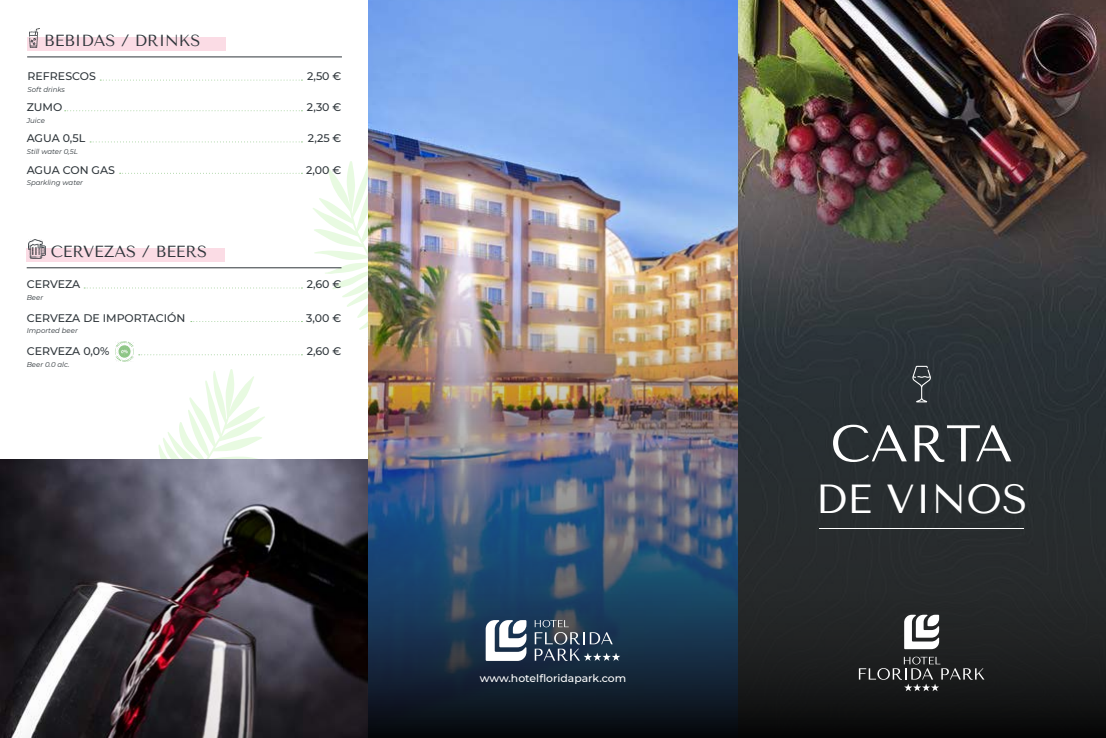
<style>
.page{position:relative;width:1106px;height:738px;background:#fff}
.page>*{position:absolute;margin:0;border:0;box-sizing:border-box;transform-origin:0 0}
.t1{font:51.5px "Tenor Sans";color:#fff}
.t2{font:40.4px "Tenor Sans";color:#fff}
.t3{font:16px "Tenor Sans";color:#2f363b}
.t4{font:500 11px "Montserrat";color:#2f363b}
.t5{font:500 10.7px "Montserrat";color:#fff}
.t6{font:italic 7px "Montserrat";color:#2f363b}
</style>
<div class="page">
<svg style="left:312px;top:161px;width:56px;height:169px"></svg>
<div style="left:27px;top:37px;width:199px;height:14px;background:#fbdce5"></div>
<img style="left:29px;top:28px;width:11px;height:19px">
<hr style="left:27px;top:56px;width:315px;height:1px;background:#2f363b">
<div style="left:27px;top:248px;width:198px;height:14px;background:#fbdce5"></div>
<img style="left:29px;top:239px;width:16px;height:19px">
<hr style="left:27px;top:267px;width:314px;height:1px;background:#2f363b">
<svg style="left:139px;top:354px;width:163px;height:1px"></svg>
<img style="left:115px;top:341px;width:19px;height:20px">
<svg style="left:191px;top:321px;width:111px;height:1px"></svg>
<svg style="left:84px;top:287px;width:218px;height:1px"></svg>
<svg style="left:90px;top:141px;width:212px;height:1px"></svg>
<svg style="left:65px;top:110px;width:237px;height:1px"></svg>
<svg style="left:100px;top:79px;width:202px;height:1px"></svg>
<svg style="left:120px;top:173px;width:182px;height:1px"></svg>
<svg style="left:158px;top:369px;width:107px;height:90px"></svg>
<img style="left:0;top:459px;width:368px;height:278px">
<img style="left:368px;top:0;width:738px;height:737px">
<img style="left:369px;top:275px;width:737px;height:462px">
<svg style="left:485px;top:619px;width:41px;height:41px"></svg>
<svg style="left:534px;top:619px;width:86px;height:41px;background:#425467"></svg>
<hr style="left:819px;top:527px;width:205px;height:1px;background:#fff">
<svg style="left:904px;top:614px;width:35px;height:34px"></svg>
<svg style="left:858px;top:656px;width:126px;height:34px;background:#353636"></svg>
<svg style="left:912px;top:365px;width:19px;height:37px"></svg>
<h3 class="t3" style="left:44px;top:31px;width:158px">BEBIDAS / DRINKS</h3>
<p class="t4" style="left:28px;top:70px;width:70px">REFRESCOS</p>
<p class="t6" style="left:28px;top:86px;width:39px">Soft drinks</p>
<p class="t4" style="left:307px;top:70px;width:36px">2,50 €</p>
<p class="t4" style="left:27px;top:101px;width:37px">ZUMO</p>
<p class="t6" style="left:27px;top:118px;width:20px">Juice</p>
<p class="t4" style="left:307px;top:101px;width:36px">2,30 €</p>
<p class="t4" style="left:27px;top:133px;width:60px">AGUA 0,5L</p>
<p class="t6" style="left:27px;top:149px;width:53px">Still water 0,5L</p>
<p class="t4" style="left:308px;top:133px;width:35px">2,25 €</p>
<p class="t4" style="left:27px;top:164px;width:90px">AGUA CON GAS</p>
<p class="t6" style="left:27px;top:180px;width:58px">Sparkling water</p>
<p class="t4" style="left:306px;top:164px;width:37px">2,00 €</p>
<h3 class="t3" style="left:51px;top:242px;width:158px">CERVEZAS / BEERS</h3>
<p class="t4" style="left:27px;top:278px;width:55px">CERVEZA</p>
<p class="t6" style="left:27px;top:294px;width:18px">Beer</p>
<p class="t4" style="left:307px;top:278px;width:36px">2,60 €</p>
<p class="t4" style="left:27px;top:311px;width:160px">CERVEZA DE IMPORTACIÓN</p>
<p class="t6" style="left:27px;top:328px;width:53px">Imported beer</p>
<p class="t4" style="left:306px;top:311px;width:37px">3,00 €</p>
<p class="t4" style="left:27px;top:345px;width:84px">CERVEZA 0,0%</p>
<p class="t6" style="left:27px;top:361px;width:45px">Beer 0.0 alc.</p>
<p class="t4" style="left:307px;top:345px;width:36px">2,60 €</p>
<h1 class="t1" style="left:830px;top:413px;width:184px">CARTA</h1>
<h2 class="t2" style="left:815px;top:475px;width:214px">DE VINOS</h2>
<p class="t5" style="left:480px;top:670px;width:148px">www.hotelfloridapark.com</p>
</div>
